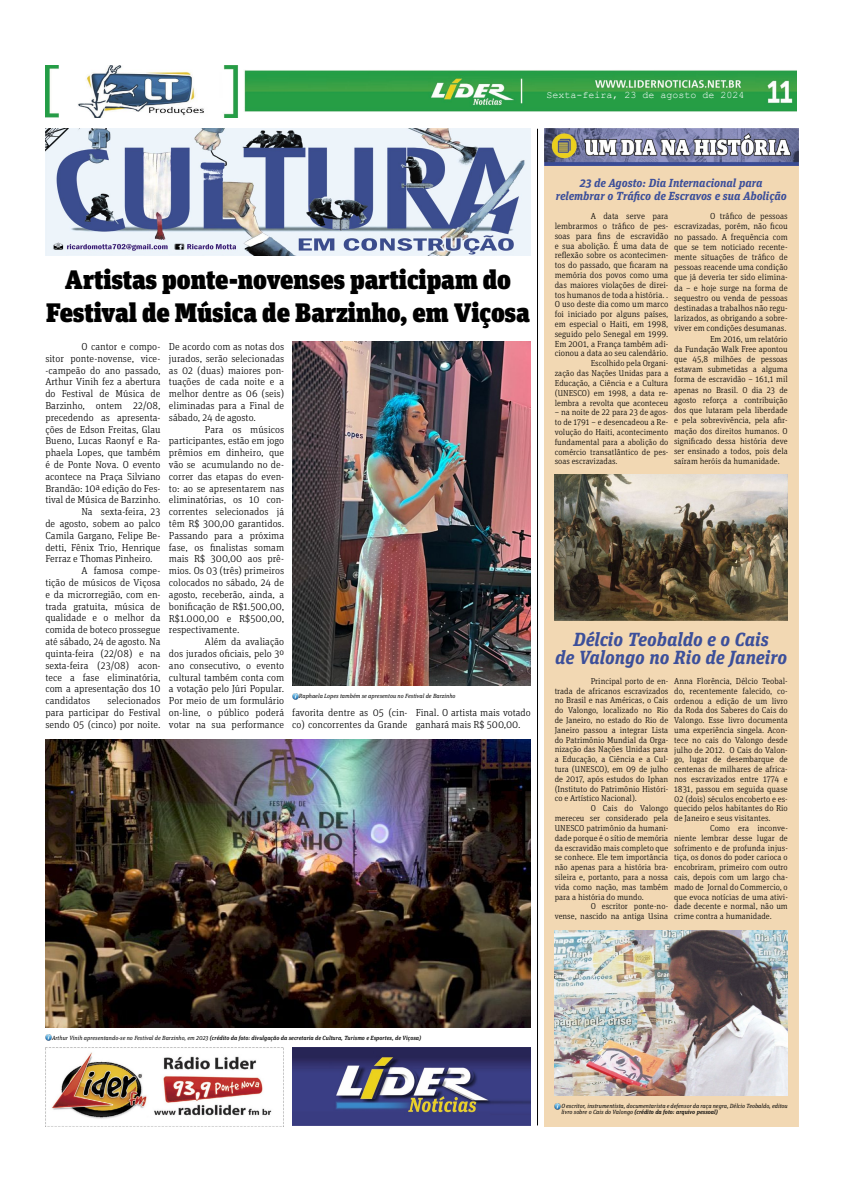
<style>
.page{position:relative;width:842px;height:1191px;background:#fff}
.page>*{position:absolute;margin:0;border:0;box-sizing:border-box;transform-origin:0 0}
.t1{font:900 26.7px/33px "Unit Slab Pro";color:#000;text-align:center}
.t2{font:italic 700 19px/18px "Unit Slab Pro";color:#3c4f9a;text-align:center}
.t3{font:italic 700 11.7px/13px "Unit Slab Pro";color:#3c4f9a;text-align:center}
.t4{font:300 10.2px/11.8px "Unit Slab Pro";color:#000;text-align:justify}
.t5{font:10px "Courier New";color:#fff}
.t6{font:300 8.8px/9.8px "Unit Slab Pro";color:#000;text-align:justify}
.t7{font:300 8.7px/9.8px "Unit Slab Pro";color:#000;text-align:justify}
.t8{font:300 8.6px/9.8px "Unit Slab Pro";color:#000;text-align:justify}
.t9{font:italic 6px/6px "Unit Slab Pro";color:#000}
.t10{font:italic 500 6px "Unit Slab Pro";color:#000}
.s1{font-weight:400}
.s2{font-weight:500}
</style>
<div class="page">
<img style="left:45px;top:66px;width:751px;height:52px">
<hr style="left:537px;top:129px;width:1px;height:996px;background:#000">
<img style="left:45px;top:129px;width:486px;height:126px">
<img style="left:292px;top:1047px;width:239px;height:78px">
<img style="left:45px;top:1047px;width:239px;height:79px">
<div style="left:544px;top:165px;width:254px;height:961px;background:#f2d8b3"></div>
<img style="left:555px;top:474px;width:233px;height:146px">
<img style="left:544px;top:129px;width:254px;height:36px">
<img style="left:555px;top:930px;width:233px;height:165px">
<img style="left:292px;top:342px;width:239px;height:343px">
<svg style="left:555px;top:1103px;width:6px;height:6px"></svg>
<svg style="left:292px;top:693px;width:6px;height:6px"></svg>
<img style="left:45px;top:739px;width:486px;height:289px">
<svg style="left:45px;top:1034px;width:6px;height:6px"></svg>
<p class="t5" style="left:547px;top:89px;width:200px">Sexta-feira, 23 de agosto de 2024</p>
<h1 class="t1" style="left:46px;top:262px;width:485px">Artistas ponte-novenses participam do<br>Festival de Música de Barzinho, em Viçosa</h1>
<p class="t4" style="left:169px;top:340px;width:117px">De acordo com as notas dos jurados, serão selecionadas as 02 (duas) maiores pon&shy;tuações de cada noite e a melhor dentre as 06 (seis) eliminadas para a Final de sábado, 24 de agosto.</p>
<p class="t4" style="left:169px;top:423px;width:117px;text-indent:36px">Para os músicos participantes, estão em jogo prêmios em dinheiro, que vão se acumulando no de&shy;correr das etapas do even&shy;to: ao se apresentarem nas eliminatórias, os 10 con&shy;correntes selecionados já têm R$ 300,00 garantidos.<br>Passando para a próxima fase, os finalistas somam mais R$ 300,00 aos prê&shy;mios. Os 03 (três) primeiros colocados no sábado, 24 de agosto, receberão, ainda, a bonificação de R$1.500,00, R$1.000,00 e R$500,00, respectivamente.</p>
<p class="t4" style="left:169px;top:635px;width:117px;text-indent:36px">Além da avaliação dos jurados oficiais, pelo 3º ano consecutivo, o evento cultural também conta com a votação pelo Júri Popular.<br>Por meio de um formulário on-line, o público poderá votar na sua performance</p>
<p class="t4" style="left:81px;top:340px;width:81px">O cantor e compo-</p>
<p class="t4" style="left:45px;top:352px;width:117px">sitor ponte-novense, vice-</p>
<p class="t4" style="left:45px;top:364px;width:117px">-campeão do ano passado,</p>
<p class="t4" style="left:45px;top:376px;width:117px">Arthur Vinih fez a abertura</p>
<p class="t4" style="left:45px;top:387px;width:117px">do Festival de Música de</p>
<p class="t4" style="left:45px;top:399px;width:117px">Barzinho, ontem 22/08,</p>
<p class="t4" style="left:45px;top:411px;width:117px">precedendo as apresenta-</p>
<p class="t4" style="left:45px;top:423px;width:117px">ções de Edson Freitas, Glau</p>
<p class="t4" style="left:45px;top:435px;width:117px">Bueno, Lucas Raonyf e Ra-</p>
<p class="t4" style="left:45px;top:446px;width:117px">phaela Lopes, que também</p>
<p class="t4" style="left:45px;top:458px;width:117px">é de Ponte Nova. O evento</p>
<p class="t4" style="left:45px;top:470px;width:117px">acontece na Praça Silviano</p>
<p class="t4" style="left:45px;top:482px;width:117px">Brandão: 10ª edição do Fes-</p>
<p class="t4" style="left:45px;top:494px;width:117px">tival de Música de Barzinho.</p>
<p class="t4" style="left:81px;top:505px;width:81px">Na sexta-feira, 23</p>
<p class="t4" style="left:45px;top:517px;width:117px">de agosto, sobem ao palco</p>
<p class="t4" style="left:45px;top:529px;width:117px">Camila Gargano, Felipe Be-</p>
<p class="t4" style="left:45px;top:541px;width:117px">detti, Fênix Trio, Henrique</p>
<p class="t4" style="left:45px;top:553px;width:109px">Ferraz e Thomas Pinheiro.</p>
<p class="t4" style="left:81px;top:564px;width:81px">A famosa compe-</p>
<p class="t4" style="left:45px;top:576px;width:117px">tição de músicos de Viçosa</p>
<p class="t4" style="left:45px;top:588px;width:117px">e da microrregião, com en-</p>
<p class="t4" style="left:45px;top:600px;width:117px">trada gratuita, música de</p>
<p class="t4" style="left:45px;top:612px;width:117px">qualidade e o melhor da</p>
<p class="t4" style="left:45px;top:623px;width:117px">comida de boteco prossegue</p>
<p class="t4" style="left:45px;top:635px;width:117px">até sábado, 24 de agosto. Na</p>
<p class="t4" style="left:45px;top:647px;width:117px">quinta-feira (22/08) e na</p>
<p class="t4" style="left:45px;top:659px;width:117px">sexta-feira (23/08) acon-</p>
<p class="t4" style="left:45px;top:671px;width:117px">tece a fase eliminatória,</p>
<p class="t4" style="left:45px;top:682px;width:117px">com a apresentação dos 10</p>
<p class="t4" style="left:45px;top:694px;width:46px">candidatos</p>
<p class="t9" style="left:299px;top:692px;width:158px">Raphaela Lopes também se apresentou no Festival de Barzinho</p>
<p class="t4" style="left:45px;top:694px;width:117px;text-indent:62px">selecionados para participar do Festival sendo 05 (cinco) por noite.</p>
<p class="t4" style="left:292px;top:706px;width:117px">favorita dentre as 05 (cin&shy;co) concorrentes da Grande</p>
<p class="t4" style="left:416px;top:706px;width:117px">Final. O artista mais votado ganhará mais R$ 500,00.</p>
<p class="t3" style="left:556px;top:176px;width:232px">23 de Agosto: Dia Internacional para relembrar o Tráfico de Escravos e sua Abolição</p>
<p class="t6" style="left:674px;top:211px;width:115px;line-height:10.2px;text-indent:36px">O tráfico de pessoas escravizadas, porém, não ficou no passado. A frequência com que se tem noticiado recente&shy;mente situações de tráfico de pessoas reacende uma condição que já deveria ter sido elimina&shy;da – e hoje surge na forma de sequestro ou venda de pessoas destinadas a trabalhos não regu&shy;larizados, as obrigando a sobre&shy;viver em condições desumanas.</p>
<p class="t8" style="left:674px;top:333px;width:115px;line-height:10.2px;text-indent:36px">Em 2016, um relatório da Fundação Walk Free apontou que 45,8 milhões de pessoas estavam submetidas a alguma forma de escravidão – 161,1 mil apenas no Brasil. O dia 23 de agosto reforça a contribuição dos que lutaram pela liberdade e pela sobrevivência, pela afir&shy;mação dos direitos humanos. O significado dessa história deve ser ensinado a todos, pois dela saíram heróis da humanidade.</p>
<p class="t6" style="left:555px;top:211px;width:115px;text-indent:36px">A data serve para lembrarmos o tráfico de pes&shy;soas para fins de escravidão e sua abolição. É uma data de reflexão sobre os acontecimen&shy;tos do passado, que ficaram na memória dos povos como uma das maiores violações de direi&shy;tos humanos de toda a história. .<br>O uso deste dia como um marco foi iniciado por alguns países, em especial o Haiti, em 1998, seguido pelo Senegal em 1999.<br>Em 2001, a França também adi&shy;cionou a data ao seu calendário.</p>
<p class="t8" style="left:555px;top:358px;width:115px;text-indent:36px">Escolhido pela Organi&shy;zação das Nações Unidas para a Educação, a Ciência e a Cultura (UNESCO) em 1998, a data re&shy;lembra a revolta que aconteceu</p>
<p class="t8" style="left:555px;top:407px;width:115px">– na noite de 22 para 23 de agos&shy;to de 1791 – e desencadeou a Re&shy;volução do Haiti, acontecimento fundamental para a abolição do comércio transatlântico de pes&shy;soas escravizadas.</p>
<h2 class="t2" style="left:555px;top:629px;width:234px">Délcio Teobaldo e o Cais<br>de Valongo no Rio de Janeiro</h2>
<p class="t8" style="left:591px;top:675px;width:79px">Principal porto de en-</p>
<p class="t8" style="left:555px;top:685px;width:115px">trada de africanos escravizados</p>
<p class="t8" style="left:555px;top:695px;width:115px">no Brasil e nas Américas, o Cais</p>
<p class="t8" style="left:555px;top:705px;width:115px">do Valongo, localizado no Rio</p>
<p class="t8" style="left:555px;top:715px;width:115px">de Janeiro, no estado do Rio de</p>
<p class="t8" style="left:555px;top:724px;width:115px">Janeiro passou a integrar Lista</p>
<p class="t8" style="left:555px;top:734px;width:115px">do Patrimônio Mundial da Orga-</p>
<p class="t8" style="left:555px;top:744px;width:115px">nização das Nações Unidas para</p>
<p class="t8" style="left:555px;top:754px;width:115px">a Educação, a Ciência e a Cul-</p>
<p class="t8" style="left:555px;top:764px;width:115px">tura (UNESCO), em 09 de julho</p>
<p class="t8" style="left:555px;top:773px;width:115px">de 2017, após estudos do Iphan</p>
<p class="t8" style="left:555px;top:783px;width:115px">(Instituto do Patrimônio Históri-</p>
<p class="t8" style="left:555px;top:793px;width:84px">co e Artístico Nacional).</p>
<p class="t8" style="left:591px;top:803px;width:79px">O Cais do Valongo</p>
<p class="t8" style="left:555px;top:813px;width:115px">mereceu ser considerado pela</p>
<p class="t8" style="left:555px;top:822px;width:115px">UNESCO patrimônio da humani-</p>
<p class="t8" style="left:555px;top:832px;width:115px">dade porque é o sítio de memória</p>
<p class="t8" style="left:555px;top:842px;width:115px">da escravidão mais completo que</p>
<p class="t8" style="left:555px;top:852px;width:115px">se conhece. Ele tem importância</p>
<p class="t8" style="left:555px;top:862px;width:115px">não apenas para a história bra-</p>
<p class="t8" style="left:555px;top:871px;width:115px">sileira e, portanto, para a nossa</p>
<p class="t8" style="left:555px;top:881px;width:115px">vida como nação, mas também</p>
<p class="t8" style="left:555px;top:891px;width:91px">para a história do mundo.</p>
<p class="t8" style="left:591px;top:901px;width:79px">O escritor ponte-no-</p>
<p class="t8" style="left:555px;top:911px;width:115px">vense, nascido na antiga Usina</p>
<p class="t7" style="left:674px;top:675px;width:115px">Anna Florência, Délcio Teobal&shy;do, recentemente falecido, co&shy;ordenou a edição de um livro da Roda dos Saberes do Cais do Valongo. Esse livro documenta uma experiência singela. Acon&shy;tece no cais do Valongo desde julho de 2012. O Cais do Valon&shy;go, lugar de desembarque de centenas de milhares de africa&shy;nos escravizados entre 1774 e 1831, passou em seguida quase 02 (dois) séculos encoberto e es&shy;quecido pelos habitantes do Rio de Janeiro e seus visitantes.</p>
<p class="t8" style="left:674px;top:823px;width:115px;text-indent:36px">Como era inconve&shy;niente lembrar desse lugar de sofrimento e de profunda injus&shy;tiça, os donos do poder carioca o encobriram, primeiro com outro cais, depois com um largo cha&shy;mado de Jornal do Commercio, o que evoca notícias de uma ativi&shy;dade decente e normal, não um crime contra a humanidade.</p>
<p class="t10" style="left:52px;top:1033px;width:371px"><span class="s1">Arthur Vinih apresentando-se no Festival de Barzinho, em 2023</span> (crédito da foto: divulgação da secretaria de Cultura, Turismo e Esportes, de Viçosa)</p>
<p class="t9" style="left:561px;top:1102px;width:228px">O escritor, instrumentista, documentarista e defensor da raça negra, Délcio Teobaldo, editou livro sobre o Cais do Valongo <span class="s2">(crédito da foto: arquivo pessoal)</span></p>
</div>
